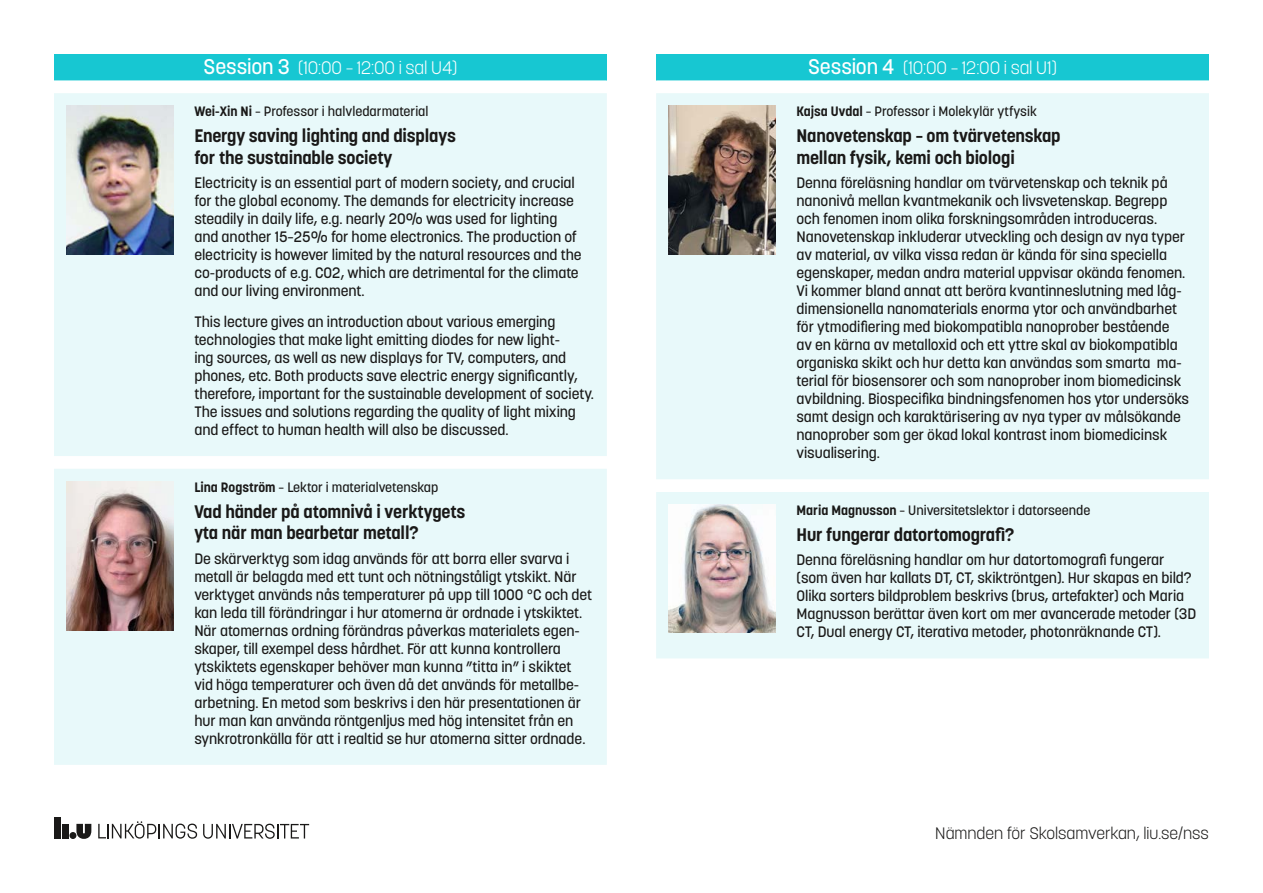
<style>
.page{position:relative;width:1263px;height:893px;background:#fff}
.page>*{position:absolute;margin:0;border:0;box-sizing:border-box;transform-origin:0 0}
.Rubrik{font:700 18px/21.6px "Korolev Li U";letter-spacing:-.01em;color:#1a1918}
.Session_2{font:300 18px "Korolev Li U";letter-spacing:-.01em;color:#fff}
.t1{font:300 16.5px "Korolev Li U";color:#1a1918}
.Besk{font:500 15px/18px "Korolev Li U";letter-spacing:-.005em;color:#1a1918}
.Namn{font:500 13.5px "Korolev Li U";color:#1a1918}
.s1{font-weight:500;font-size:21px}
.s2{font-weight:700}
</style>
<div class="page">
<div style="left:62px;top:824px;width:7px;height:14px;background:#1a1918"></div>
<div style="left:54px;top:817px;width:7px;height:21px;background:#1a1918"></div>
<div style="left:69px;top:832px;width:7px;height:7px;background:#1a1918;border-radius:50%"></div>
<svg style="left:76px;top:824px;width:15px;height:15px"></svg>
<svg style="left:203px;top:824px;width:106px;height:15px"></svg>
<svg style="left:98px;top:821px;width:99px;height:18px"></svg>
<div style="left:54px;top:54px;width:553px;height:26px;background:#17c7d2"></div>
<div style="left:54px;top:93px;width:553px;height:672px;background:#e8f9fa"></div>
<img style="left:67px;top:106px;width:106px;height:149px">
<img style="left:67px;top:481px;width:106px;height:149px">
<div style="left:656px;top:54px;width:553px;height:26px;background:#17c7d2"></div>
<div style="left:656px;top:93px;width:553px;height:565px;background:#e8f9fa"></div>
<img style="left:669px;top:106px;width:106px;height:149px">
<img style="left:669px;top:505px;width:106px;height:127px">
<h1 class="Session_2" style="left:204px;top:56px;width:255px"><span class="s1">Session 3</span> (10:00 – 12:00 i sal U4)</h1>
<p class="Namn" style="left:194px;top:102px;width:236px"><span class="s2">Wei-Xin Ni</span> – Professor i halvledarmaterial</p>
<h2 class="Rubrik" style="left:194px;top:124px;width:263px">Energy saving lighting and displays for the sustainable society</h2>
<p class="Besk" style="left:194px;top:173px;width:389px">Electricity is an essential part of modern society, and crucial for the global economy. The demands for electricity increase steadily in daily life, e.g. nearly 20% was used for lighting and another 15–25% for home electronics. The production of electricity is however limited by the natural resources and the co-products of e.g. CO2, which are detrimental for the climate and our living environment.</p>
<p class="Besk" style="left:194px;top:312px;width:401px">This lecture gives an introduction about various emerging technologies that make light emitting diodes for new light-<br>ing sources, as well as new displays for TV, computers, and phones, etc. Both products save electric energy significantly, therefore, important for the sustainable development of society.<br>The issues and solutions regarding the quality of light mixing and effect to human health will also be discussed.</p>
<p class="Namn" style="left:194px;top:478px;width:246px"><span class="s2">Lina Rogström</span> – Lektor i materialvetenskap</p>
<h2 class="Rubrik" style="left:194px;top:500px;width:272px">Vad händer på atomnivå i verktygets yta när man bearbetar metall?</h2>
<p class="Besk" style="left:194px;top:549px;width:399px">De skärverktyg som idag används för att borra eller svarva i metall är belagda med ett tunt och nötningståligt ytskikt. När verktyget används nås temperaturer på upp till 1000 °C och det kan leda till förändringar i hur atomerna är ordnade i ytskiktet.<br>När atomernas ordning förändras påverkas materialets egen&shy;skaper, till exempel dess hårdhet. För att kunna kontrollera ytskiktets egenskaper behöver man kunna ”titta in” i skiktet vid höga temperaturer och även då det används för metallbe&shy;arbetning. En metod som beskrivs i den här presentationen är hur man kan använda röntgenljus med hög intensitet från en synkrotronkälla för att i realtid se hur atomerna sitter ordnade.</p>
<h1 class="Session_2" style="left:808px;top:56px;width:250px"><span class="s1">Session 4</span> (10:00 – 12:00 i sal U1)</h1>
<p class="Namn" style="left:796px;top:102px;width:242px"><span class="s2">Kajsa Uvdal</span> – Professor i Molekylär ytfysik</p>
<h2 class="Rubrik" style="left:796px;top:124px;width:266px">Nanovetenskap – om tvärvetenskap mellan fysik, kemi och biologi</h2>
<p class="Besk" style="left:796px;top:173px;width:394px">Denna föreläsning handlar om tvärvetenskap och teknik på nanonivå mellan kvantmekanik och livsvetenskap. Begrepp och fenomen inom olika forskningsområden introduceras.<br>Nanovetenskap inkluderar utveckling och design av nya typer av material, av vilka vissa redan är kända för sina speciella egenskaper, medan andra material uppvisar okända fenomen.<br>Vi kommer bland annat att beröra kvantinneslutning med låg&shy;dimensionella nanomaterials enorma ytor och användbarhet för ytmodifiering med biokompatibla nanoprober bestående av en kärna av metalloxid och ett yttre skal av biokompatibla organiska skikt och hur detta kan användas som smarta ma&shy;terial för biosensorer och som nanoprober inom biomedicinsk avbildning. Biospecifika bindningsfenomen hos ytor undersöks samt design och karaktärisering av nya typer av målsökande nanoprober som ger ökad lokal kontrast inom biomedicinsk visualisering.</p>
<p class="Namn" style="left:796px;top:501px;width:295px"><span class="s2">Maria Magnusson</span> – Universitetslektor i datorseende</p>
<h2 class="Rubrik" style="left:796px;top:523px;width:219px">Hur fungerar datortomografi?</h2>
<p class="Besk" style="left:796px;top:551px;width:401px">Denna föreläsning handlar om hur datortomografi fungerar (som även har kallats DT, CT, skiktröntgen). Hur skapas en bild?<br>Olika sorters bildproblem beskrivs (brus, artefakter) och Maria Magnusson berättar även kort om mer avancerade metoder (3D CT, Dual energy CT, iterativa metoder, photonräknande CT).</p>
<p class="t1" style="left:935px;top:822px;width:275px">Nämnden för Skolsamverkan, liu.se/nss</p>
</div>
